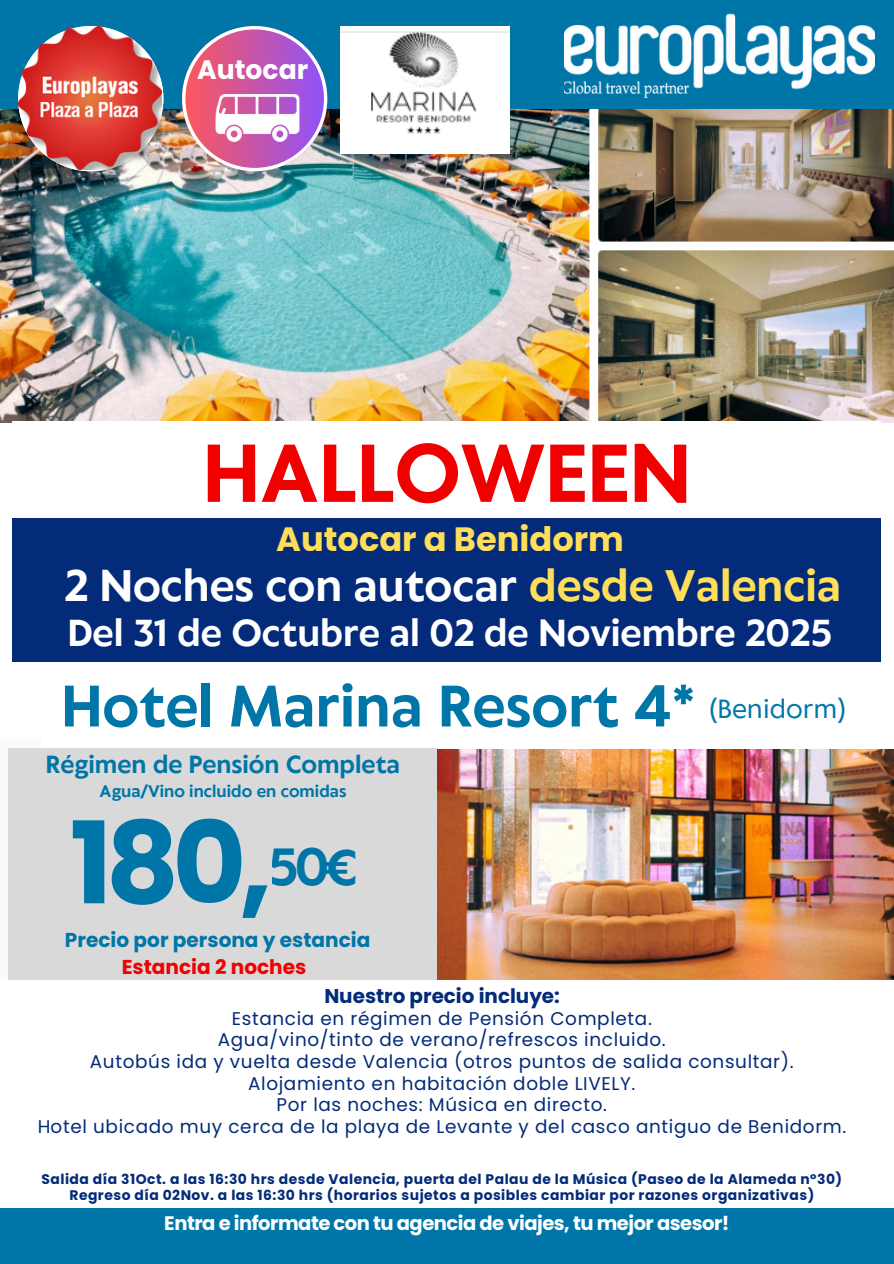
<style>
.page{position:relative;width:894px;height:1264px;background:#fff}
.page>*{position:absolute;margin:0;border:0;box-sizing:border-box;transform-origin:0 0}
.t1{font:700 113.55px "Poppins";color:#0076a8}
.t2{font:700 76.65px "Klein Text";color:#f10000}
.t3{font:700 54.75px "Klein Text";color:#0076a8}
.t4{font:700 48.9px "Klein Text";color:#0076a8}
.t5{font:700 41.4px "Klein Text";color:#fff}
.t6{font:700 35.1px "Klein Text";color:#fff}
.t7{font:700 33.6px "Poppins";color:#ffde59}
.t8{font:700 26.7px "Poppins";color:#fff}
.t9{font:24.6px "Klein Text";color:#0076a8}
.t10{font:700 23.25px "Klein Text";color:#0076a8}
.t11{font:700 20.1px "Poppins";color:#0076a8}
.t12{font:700 20.1px "Poppins";color:#f10000}
.t13{font:700 19.95px "Poppins";color:#032b79}
.t14{font:700 19.5px "Poppins";letter-spacing:-.025em;color:#fff}
.t15{font:18.45px/21.8px "Poppins";letter-spacing:.035em;color:#032b79;text-align:center}
.t16{font:700 15.75px "Klein Text";color:#0076a8}
.t17{font:700 13.95px/16.5px "Poppins";letter-spacing:.035em;color:#032b79;text-align:center}
.s1{color:#ffde59}
</style>
<div class="page">
<div style="left:0;top:737px;width:41px;height:242px;background:#fafafa"></div>
<img style="left:0;top:109px;width:893px;height:314px">
<div style="left:0;top:0;width:893px;height:109px;background:#0076a8"></div>
<div style="left:0;top:1208px;width:893px;height:55px;background:#0076a8"></div>
<img style="left:564px;top:13px;width:310px;height:85px">
<div style="left:13px;top:516px;width:867px;height:146px;background:#032b79"></div>
<div style="left:13px;top:421px;width:867px;height:97px;background:#fff"></div>
<div style="left:8px;top:748px;width:429px;height:231px;background:#d9d9d9"></div>
<svg style="left:18px;top:26px;width:145px;height:145px"></svg>
<img style="left:18px;top:27px;width:143px;height:143px">
<svg style="left:182px;top:26px;width:145px;height:145px"></svg>
<img style="left:175px;top:75px;width:164px;height:86px">
<img style="left:437px;top:749px;width:456px;height:231px">
<img style="left:340px;top:26px;width:169px;height:127px">
<h3 class="t8" style="left:197px;top:51px;width:113px">Autocar</h3>
<h2 class="t2" style="left:203px;top:434px;width:490px">HALLOWEEN</h2>
<h3 class="t7" style="left:276px;top:515px;width:349px">Autocar a Benidorm</h3>
<h3 class="t5" style="left:64px;top:564px;width:778px">2 Noches con autocar <span class="s1">desde Valencia</span></h3>
<h3 class="t6" style="left:68px;top:615px;width:766px">Del 31 de Octubre al 02 de Noviembre 2025</h3>
<h3 class="t3" style="left:61px;top:678px;width:635px">Hotel Marina Resort 4*</h3>
<p class="t10" style="left:46px;top:753px;width:356px">Régimen de Pensión Completa</p>
<p class="t16" style="left:100px;top:783px;width:248px">Agua/Vino incluido en comidas</p>
<h1 class="t1" style="left:70px;top:784px;width:204px">180,</h1>
<h3 class="t4" style="left:269px;top:842px;width:90px">50€</h3>
<p class="t11" style="left:65px;top:926px;width:307px">Precio por persona y estancia</p>
<p class="t12" style="left:122px;top:952px;width:186px">Estancia 2 noches</p>
<h3 class="t9" style="left:708px;top:696px;width:139px">(Benidorm)</h3>
<p class="t13" style="left:324px;top:981px;width:237px">Nuestro precio incluye:</p>
<p class="t15" style="left:37px;top:1007px;width:810px">Estancia en régimen de Pensión Completa.<br>Agua/vino/tinto de verano/refrescos incluido.<br>Autobús ida y vuelta desde Valencia (otros puntos de salida consultar).<br>Alojamiento en habitación doble LIVELY.<br>Por las noches: Música en directo.<br>Hotel ubicado muy cerca de la playa de Levante y del casco antiguo de Benidorm.</p>
<p class="t17" style="left:41px;top:1170px;width:802px">Salida día 31Oct. a las 16:30 hrs desde Valencia, puerta del Palau de la Música (Paseo de la Alameda nº30)<br>Regreso día 02Nov. a las 16:30 hrs (horarios sujetos a posibles cambiar por razones organizativas)</p>
<p class="t14" style="left:164px;top:1209px;width:566px">Entra e informate con tu agencia de viajes, tu mejor asesor!</p>
</div>
